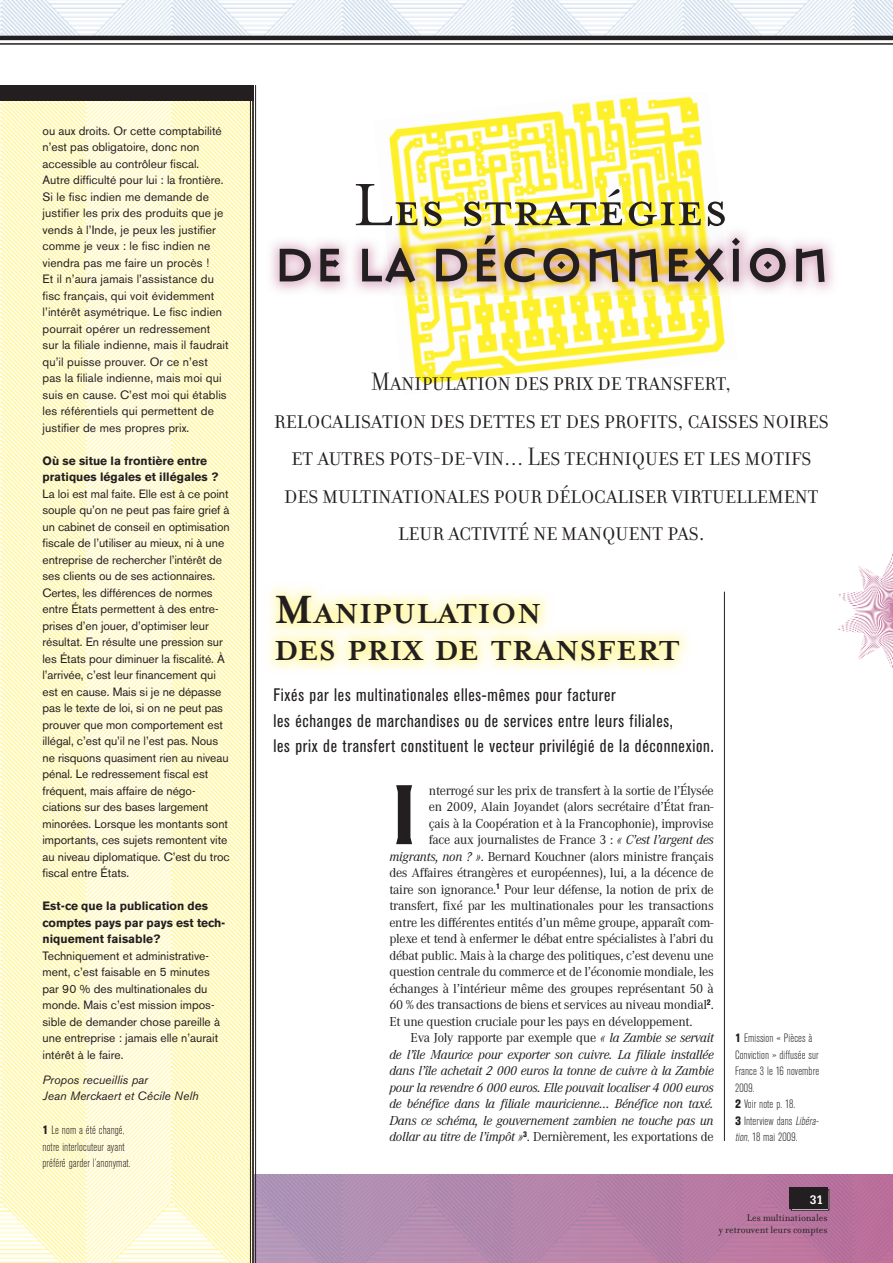
<style>
.page{position:relative;width:893px;height:1263px;background:#fff}
.page>*{position:absolute;margin:0;border:0;box-sizing:border-box;transform-origin:0 0}
.t1{font:84.15px "Brothers";color:#231f20}
.t2{font:68.55px "Mrs Eaves Petite Caps";color:#231f20}
.t3{font:700 52.5px "Mason Sans Alternate";color:#231f20}
.t4{font:700 31.65px/36.6px "Mrs Eaves";letter-spacing:.03em;color:#231f20}
.t5{font:27px/37.5px "Filosofia Grand Caps";color:#231f20;text-align:center}
.t6{font:condensed 18px/25.5px "Akzidenz Grotesk BE";letter-spacing:.04em;color:#231f20}
.t7{font:13.5px "Corporate A";letter-spacing:-.02em;color:#231f20}
.t8{font:italic 13.5px "Corporate A";letter-spacing:-.02em;color:#231f20}
.t9{font:12px/16.5px "Akzidenz Grotesk BE";color:#231f20}
.t10{font:300 condensed 12px/16.5px "Akzidenz Grotesk BE";letter-spacing:.01em;color:#231f20}
.t11{font:700 12px/16.5px "Akzidenz Grotesk BE";color:#231f20}
.t12{font:italic 12px/16.5px "Akzidenz Grotesk BE";color:#231f20}
.t13{font:700 12px "Glypha";color:#fff}
.t14{font:10.5px/12px "Filosofia";color:#231f20;text-align:right}
.s1{font-weight:800}
.s2{font-size:45.3px}
.s3{font-style:italic}
</style>
<div class="page">
<img style="left:254px;top:1174px;width:639px;height:89px">
<img style="left:0;top:0;width:893px;height:36px">
<hr style="left:0;top:36px;width:893px;height:4px;background:#231f20">
<hr style="left:0;top:43px;width:893px;height:2px;background:#231f20">
<div style="left:791px;top:1189px;width:38px;height:21px;border:1px solid #231f20"></div>
<div style="left:789px;top:1187px;width:38px;height:21px;background:#231f20"></div>
<img style="left:838px;top:553px;width:55px;height:115px">
<img style="left:0;top:101px;width:252px;height:1162px">
<div style="left:0;top:85px;width:253px;height:15px;background:#231f20"></div>
<img style="left:388px;top:96px;width:338px;height:289px">
<img style="left:384px;top:222px;width:346px;height:74px">
<hr style="left:250px;top:85px;width:1px;height:1178px;background:#231f20">
<hr style="left:252px;top:85px;width:2px;height:1178px;background:#231f20">
<hr style="left:255px;top:85px;width:1px;height:1178px;background:#231f20">
<hr style="left:724px;top:592px;width:1px;height:549px;background:#231f20">
<p class="t9" style="left:43px;top:122px;width:188px">ou aux droits. Or cette comptabilité n’est pas obligatoire, donc non accessible au contrôleur fiscal.<br>Autre difficulté pour lui : la frontière.<br>Si le fisc indien me demande de justifier les prix des produits que je vends à l’Inde, je peux les justifier comme je veux : le fisc indien ne viendra pas me faire un procès !<br>Et il n’aura jamais l’assistance du fisc français, qui voit évidemment l’intérêt asymétrique. Le fisc indien pourrait opérer un redressement sur la filiale indienne, mais il faudrait qu’il puisse prouver. Or ce n’est pas la filiale indienne, mais moi qui suis en cause. C’est moi qui établis les référentiels qui permettent de justifier de mes propres prix.</p>
<p class="t11" style="left:43px;top:452px;width:177px">Où se situe la frontière entre pratiques légales et illégales ?</p>
<p class="t9" style="left:43px;top:485px;width:189px">La loi est mal faite. Elle est à ce point souple qu’on ne peut pas faire grief à un cabinet de conseil en optimisation fiscale de l’utiliser au mieux, ni à une entreprise de rechercher l’intérêt de ses clients ou de ses actionnaires.<br>Certes, les différences de normes entre États permettent à des entre&shy;prises d’en jouer, d’optimiser leur résultat. En résulte une pression sur les États pour diminuer la fiscalité. À l’arrivée, c’est leur financement qui est en cause. Mais si je ne dépasse pas le texte de loi, si on ne peut pas prouver que mon comportement est illégal, c’est qu’il ne l’est pas. Nous ne risquons quasiment rien au niveau pénal. Le redressement fiscal est fréquent, mais affaire de négo&shy;ciations sur des bases largement minorées. Lorsque les montants sont importants, ces sujets remontent vite au niveau diplomatique. C’est du troc fiscal entre États.</p>
<p class="t11" style="left:43px;top:898px;width:184px">Est-ce que la publication des comptes pays par pays est tech&shy;niquement faisable?</p>
<p class="t9" style="left:43px;top:947px;width:179px">Techniquement et administrative&shy;ment, c’est faisable en 5 minutes par 90 % des multinationales du monde. Mais c’est mission impos&shy;sible de demander chose pareille à une entreprise : jamais elle n’aurait intérêt à le faire.</p>
<p class="t12" style="left:43px;top:1071px;width:158px">Propos recueillis par<br>Jean Merckaert et Cécile Nelh</p>
<p class="t10" style="left:43px;top:1122px;width:90px"><span class="s1">1</span> Le nom a été changé, notre interlocuteur ayant préféré garder l’anonymat.</p>
<h2 class="t2" style="left:353px;top:169px;width:376px">Les stratégies</h2>
<h3 class="t3" style="left:273px;top:234px;width:558px">DE LA DÉCONNEXION</h3>
<h3 class="t5" style="left:274px;top:364px;width:556px">Manipulation des prix de transfert,<br>relocalisation des dettes et des profits, caisses noires et autres pots-de-vin… Les techniques et les motifs des multinationales pour délocaliser virtuellement leur activité ne manquent pas.</h3>
<h3 class="t4" style="left:275px;top:596px;width:406px"><span class="s2">M</span>ANIPULATION<br>DES PRIX DE TRANSFERT</h3>
<h3 class="t6" style="left:273px;top:683px;width:442px">Fixés par les multinationales elles-mêmes pour facturer<br>les échanges de marchandises ou de services entre leurs filiales,<br>les prix de transfert constituent le vecteur privilégié de la déconnexion.</h3>
<h1 class="t1" style="left:389px;top:763px;width:31px">I</h1>
<p class="t7" style="left:429px;top:783px;width:286px">nterrogé sur les prix de transfert à la sortie de l’Élysée</p>
<p class="t7" style="left:429px;top:799px;width:286px">en 2009, Alain Joyandet (alors secrétaire d’État fran-</p>
<p class="t7" style="left:429px;top:816px;width:286px">çais à la Coopération et à la Francophonie), improvise</p>
<p class="t7" style="left:429px;top:832px;width:286px">face aux journalistes de France 3 : <span class="s3">« C’est l’argent des</span></p>
<p class="t7" style="left:389px;top:849px;width:326px"><span class="s3">migrants, non ? »</span>. Bernard Kouchner (alors ministre français</p>
<p class="t7" style="left:389px;top:865px;width:326px">des Affaires étrangères et européennes), lui, a la décence de</p>
<p class="t7" style="left:389px;top:882px;width:326px">taire son ignorance.<sup>1</sup> Pour leur défense, la notion de prix de</p>
<p class="t7" style="left:389px;top:898px;width:326px">transfert, fixé par les multinationales pour les transactions</p>
<p class="t7" style="left:389px;top:915px;width:326px">entre les différentes entités d’un même groupe, apparaît com-</p>
<p class="t7" style="left:389px;top:931px;width:326px">plexe et tend à enfermer le débat entre spécialistes à l’abri du</p>
<p class="t7" style="left:389px;top:948px;width:326px">débat public. Mais à la charge des politiques, c’est devenu une</p>
<p class="t7" style="left:389px;top:964px;width:326px">question centrale du commerce et de l’économie mondiale, les</p>
<p class="t7" style="left:389px;top:981px;width:326px">échanges à l’intérieur même des groupes représentant 50 à</p>
<p class="t7" style="left:389px;top:997px;width:326px">60 % des transactions de biens et services au niveau mondial<sup>2</sup>.</p>
<p class="t7" style="left:389px;top:1014px;width:305px">Et une question cruciale pour les pays en développement.</p>
<p class="t7" style="left:411px;top:1030px;width:305px">Eva Joly rapporte par exemple que <span class="s3">« la Zambie se servait</span></p>
<p class="t8" style="left:389px;top:1046px;width:326px">de l’île Maurice pour exporter son cuivre. La filiale installée</p>
<p class="t8" style="left:389px;top:1063px;width:326px">dans l’île achetait 2 000 euros la tonne de cuivre à la Zambie</p>
<p class="t8" style="left:389px;top:1079px;width:326px">pour la revendre 6 000 euros. Elle pouvait localiser 4 000 euros</p>
<p class="t8" style="left:389px;top:1096px;width:326px">de bénéfice dans la filiale mauricienne… Bénéfice non taxé.</p>
<p class="t8" style="left:389px;top:1112px;width:326px">Dans ce schéma, le gouvernement zambien ne touche pas un</p>
<p class="t7" style="left:389px;top:1129px;width:326px"><span class="s3">dollar au titre de l’impôt »</span><sup>3</sup>. Dernièrement, les exportations de</p>
<p class="t10" style="left:735px;top:1030px;width:87px"><span class="s1">1</span> Emission « Pièces à<br>Conviction » diffusée sur<br>France 3 le 16 novembre<br>2009.<br><span class="s1">2</span> Voir note p. 18.<br><span class="s1">3</span> Interview dans <span class="s3">Libéra&shy;tion</span>, 18 mai 2009.</p>
<p class="t13" style="left:810px;top:1193px;width:15px">31</p>
<p class="t14" style="left:719px;top:1211px;width:110px">Les multinationales<br>y retrouvent leurs comptes</p>
</div>
